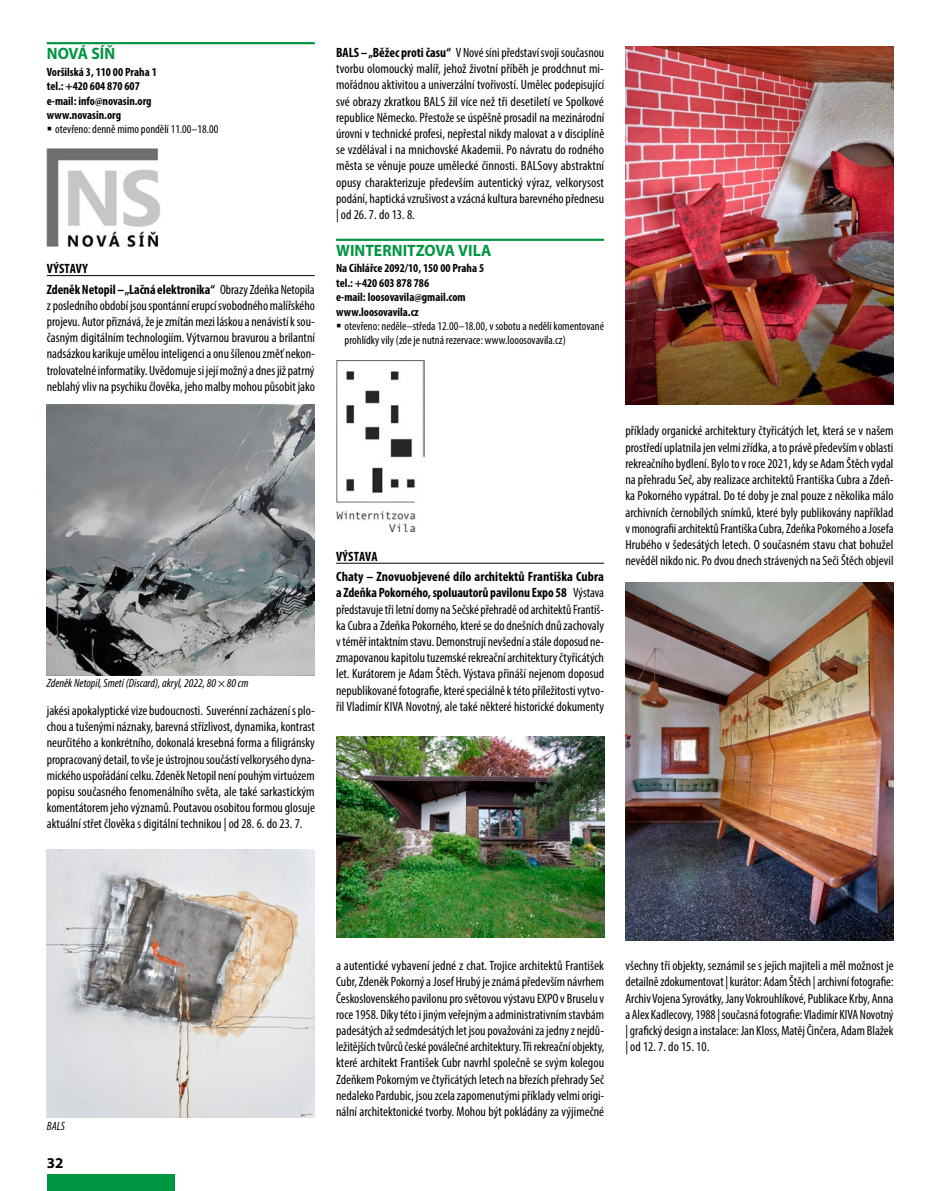
<style>
.page{position:relative;width:936px;height:1191px;background:#fff}
.page>*{position:absolute;margin:0;border:0;box-sizing:border-box;transform-origin:0 0}
.Akce___misto_1{font:700 16.5px "Myriad Pro";color:#009641;scale:.95 1}
.t1{font:700 15px "Myriad Pro";color:#000}
.Text{font:condensed 13.5px/16.2px "Myriad Pro";color:#000;text-align:justify}
.Expozice___program_1{font:700 condensed 13.5px "Myriad Pro";letter-spacing:.02em;color:#000}
.Adresa_2017{font:700 condensed 12px "Myriad Pro";color:#000}
.t2{font:condensed 12px/14.4px "Myriad Pro";color:#000}
.Popiska{font:italic condensed 12px "Myriad Pro";color:#000}
.s1{font-weight:700}
</style>
<div class="page">
<div style="left:47px;top:1174px;width:127px;height:17px;background:#009641"></div>
<hr style="left:336px;top:239px;width:268px;height:2px;background:#009641">
<hr style="left:336px;top:563px;width:268px;height:1px;background:#000">
<img style="left:336px;top:360px;width:88px;height:171px">
<hr style="left:47px;top:42px;width:268px;height:2px;background:#009641">
<hr style="left:47px;top:275px;width:268px;height:1px;background:#000">
<img style="left:47px;top:148px;width:114px;height:99px">
<img style="left:47px;top:404px;width:268px;height:271px">
<img style="left:47px;top:849px;width:268px;height:268px">
<img style="left:336px;top:736px;width:268px;height:201px">
<img style="left:625px;top:47px;width:268px;height:357px">
<img style="left:625px;top:583px;width:268px;height:357px">
<p class="Akce___misto_1" style="left:47px;top:43px;width:73px">NOVÁ SÍŇ</p>
<p class="Adresa_2017" style="left:47px;top:64px;width:111px">Voršilská 3, 110 00 Praha 1</p>
<p class="Adresa_2017" style="left:47px;top:79px;width:94px">tel.: +420 604 870 607</p>
<p class="Adresa_2017" style="left:47px;top:93px;width:106px">e-mail: info@novasin.org</p>
<p class="Adresa_2017" style="left:47px;top:107px;width:76px">www.novasin.org</p>
<p class="t2" style="left:55px;top:122px;width:164px">otevřeno: denně mimo pondělí 11.00–18.00</p>
<p class="Expozice___program_1" style="left:47px;top:260px;width:42px">VÝSTAVY</p>
<p class="Text" style="left:47px;top:281px;width:270px"><span class="s1">Zdeněk Netopil – „Lačná elektronika“</span> Obrazy Zdeňka Netopila z posledního období jsou spontánní erupcí svobodného malířského projevu. Autor přiznává, že je zmítán mezi láskou a nenávistí k sou&shy;časným digitálním technologiím. Výtvarnou bravurou a brilantní nadsázkou karikuje umělou inteligenci a onu šílenou změť nekon&shy;trolovatelné informatiky. Uvědomuje si její možný a dnes již patrný neblahý vliv na psychiku člověka, jeho malby mohou působit jako</p>
<p class="Text" style="left:336px;top:44px;width:270px"><span class="s1">BALS – „Běžec proti času“</span> V Nové síni představí svoji současnou tvorbu olomoucký malíř, jehož životní příběh je prodchnut mi&shy;mořádnou aktivitou a univerzální tvořivostí. Umělec podepisující své obrazy zkratkou BALS žil více než tři desetiletí ve Spolkové republice Německo. Přestože se úspěšně prosadil na mezinárodní úrovni v technické profesi, nepřestal nikdy malovat a v disciplíně se vzdělával i na mnichovské Akademii. Po návratu do rodného města se věnuje pouze umělecké činnosti. BALSovy abstraktní opusy charakterizuje především autentický výraz, velkorysost podání, haptická vzrušivost a vzácná kultura barevného přednesu | od 26. 7. do 13. 8.</p>
<p class="Akce___misto_1" style="left:336px;top:239px;width:165px">WINTERNITZOVA VILA</p>
<p class="Adresa_2017" style="left:336px;top:261px;width:149px">Na Cihlářce 2092/10, 150 00 Praha 5</p>
<p class="Adresa_2017" style="left:336px;top:275px;width:94px">tel.: +420 603 878 786</p>
<p class="Adresa_2017" style="left:336px;top:290px;width:131px">e-mail: loosovavila@gmail.com</p>
<p class="Adresa_2017" style="left:336px;top:304px;width:84px">www.loosovavila.cz</p>
<p class="t2" style="left:344px;top:319px;width:261px">otevřeno: neděle–středa 12.00–18.00, v sobotu a neděli komentované prohlídky vily (zde je nutná rezervace: www.looosovavila.cz)</p>
<p class="Popiska" style="left:47px;top:676px;width:203px">Zdeněk Netopil, Smetí (Discard), akryl, 2022, 80 × 80 cm</p>
<p class="Text" style="left:47px;top:702px;width:270px">jakési apokalyptické vize budoucnosti. Suverénní zacházení s plo&shy;chou a tušenými náznaky, barevná střízlivost, dynamika, kontrast neurčitého a konkrétního, dokonalá kresebná forma a filigránsky propracovaný detail, to vše je ústrojnou součástí velkorysého dyna&shy;mického uspořádání celku. Zdeněk Netopil není pouhým virtuózem popisu současného fenomenálního světa, ale také sarkastickým komentátorem jeho významů. Poutavou osobitou formou glosuje aktuální střet člověka s digitální technikou | od 28. 6. do 23. 7.</p>
<p class="Expozice___program_1" style="left:336px;top:548px;width:43px">VÝSTAVA</p>
<p class="Text" style="left:336px;top:568px;width:269px"><span class="s1">Chaty – Znovuobjevené dílo architektů Františka Cubra a Zdeňka Pokorného, spoluautorů pavilonu Expo 58</span> Výstava představuje tři letní domy na Sečské přehradě od architektů Františ&shy;ka Cubra a Zdeňka Pokorného, které se do dnešních dnů zachovaly v téměř intaktním stavu. Demonstrují nevšední a stále doposud ne&shy;zmapovanou kapitolu tuzemské rekreační architektury čtyřicátých let. Kurátorem je Adam Štěch. Výstava přináší nejenom doposud nepublikované fotografie, které speciálně k této příležitosti vytvo&shy;řil Vladimír KIVA Novotný, ale také některé historické dokumenty</p>
<p class="Text" style="left:625px;top:423px;width:270px">příklady organické architektury čtyřicátých let, která se v našem prostředí uplatnila jen velmi zřídka, a to právě především v oblasti rekreačního bydlení. Bylo to v roce 2021, kdy se Adam Štěch vydal na přehradu Seč, aby realizace architektů Františka Cubra a Zdeň&shy;ka Pokorného vypátral. Do té doby je znal pouze z několika málo archivních černobílých snímků, které byly publikovány například v monografii architektů Františka Cubra, Zdeňka Pokorného a Josefa Hrubého v šedesátých letech. O současném stavu chat bohužel nevěděl nikdo nic. Po dvou dnech strávených na Seči Štěch objevil</p>
<p class="Popiska" style="left:47px;top:1118px;width:20px">BALS</p>
<p class="t1" style="left:47px;top:1153px;width:18px">32</p>
<p class="Text" style="left:336px;top:957px;width:270px">a autentické vybavení jedné z chat. Trojice architektů František Cubr, Zdeněk Pokorný a Josef Hrubý je známá především návrhem Československého pavilonu pro světovou výstavu EXPO v Bruselu v roce 1958. Díky této i jiným veřejným a administrativním stavbám padesátých až sedmdesátých let jsou považováni za jedny z nejdů&shy;ležitějších tvůrců české poválečné architektury. Tři rekreační objekty, které architekt František Cubr navrhl společně se svým kolegou Zdeňkem Pokorným ve čtyřicátých letech na březích přehrady Seč nedaleko Pardubic, jsou zcela zapomenutými příklady velmi origi&shy;nální architektonické tvorby. Mohou být pokládány za výjimečné</p>
<p class="Text" style="left:625px;top:957px;width:270px">všechny tři objekty, seznámil se s jejich majiteli a měl možnost je detailně zdokumentovat | kurátor: Adam Štěch | archivní fotografie:<br>Archiv Vojena Syrovátky, Jany Vokrouhlíkové, Publikace Krby, Anna a Alex Kadlecovy, 1988 | současná fotografie: Vladimír KIVA Novotný | grafický design a instalace: Jan Kloss, Matěj Činčera, Adam Blažek | od 12. 7. do 15. 10.</p>
</div>
